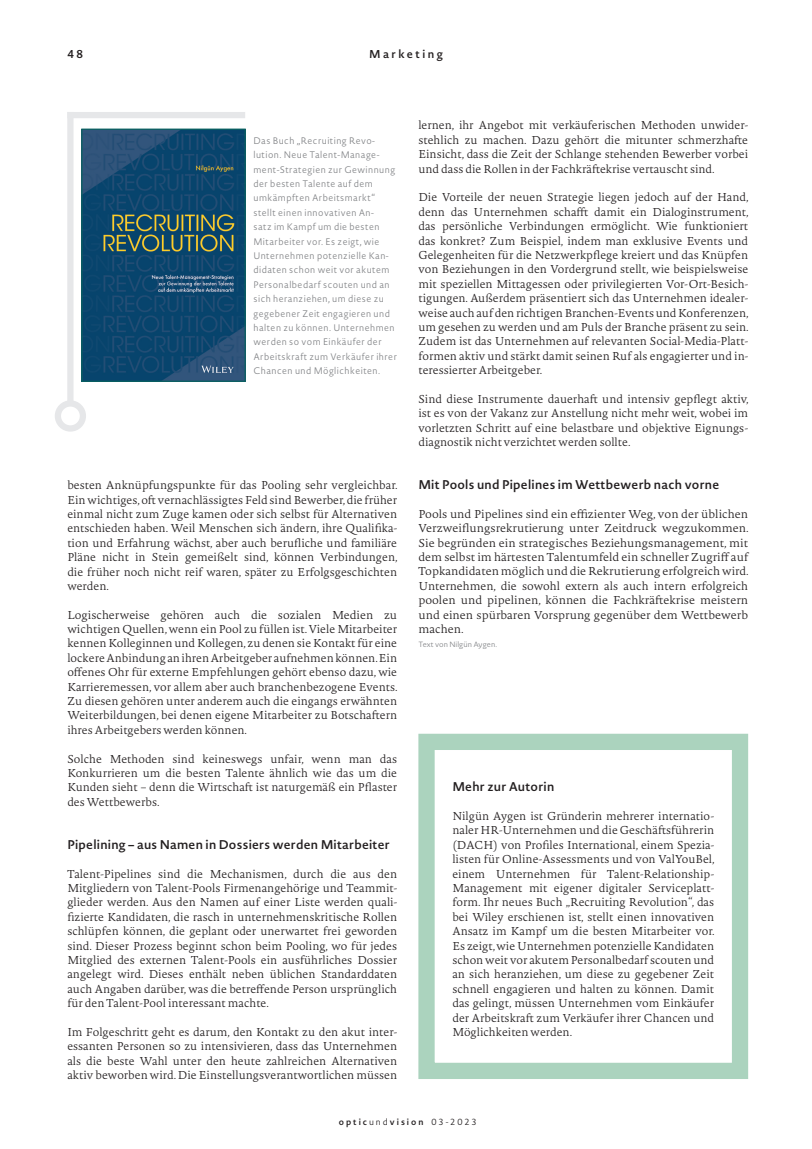
<style>
.page{position:relative;width:812px;height:1149px;background:#fff}
.page>*{position:absolute;margin:0;border:0;box-sizing:border-box;transform-origin:0 0}
.t1{font:600 12.5px "Novel Sans Pro";letter-spacing:.02em;color:#231f20}
.t2{font:200 11.25px/14.4px "Novel Pro";color:#231f20;text-align:justify}
.t3{font:600 11.25px "Novel Sans Pro";letter-spacing:.215em;color:#231f20}
.t4{font:300 9.38px/14.4px "Novel Sans Pro";letter-spacing:.05em;color:#808285}
.t5{font:600 8.75px "Novel Sans Pro";letter-spacing:.225em;color:#231f20}
.t6{font:300 7.5px "Novel Sans Pro";letter-spacing:.01em;color:#808285}
.s1{font-weight:300}
</style>
<div class="page">
<div style="left:67px;top:112px;width:178px;height:6px;background:#e6e7e9"></div>
<div style="left:67px;top:112px;width:6px;height:291px;background:#e6e7e9"></div>
<div style="left:55px;top:400px;width:31px;height:31px;border:6px solid #e6e7e9;border-radius:50%"></div>
<img style="left:83px;top:130px;width:161px;height:250px">
<div style="left:81px;top:128px;width:165px;height:254px;border:1px solid #096160"></div>
<div style="left:418px;top:733px;width:330px;height:345px;border:16px solid #abd3be"></div>
<p class="t3" style="left:67px;top:45px;width:17px">48</p>
<p class="t3" style="left:369px;top:45px;width:75px">Marketing</p>
<p class="t4" style="left:253px;top:133px;width:145px">Das Buch „Recruiting Revo&shy;lution. Neue Talent-Manage&shy;ment-Strategien zur Gewinnung der besten Talente auf dem umkämpften Arbeitsmarkt“ stellt einen innovativen An-<br>satz im Kampf um die besten<br>Mitarbeiter vor. Es zeigt, wie<br>Unternehmen potenzielle Kan&shy;didaten schon weit vor akutem<br>Personalbedarf scouten und an sich heranziehen, um diese zu gegebener Zeit engagieren und halten zu können. Unternehmen werden so vom Einkäufer der<br>Arbeitskraft zum Verkäufer ihrer<br>Chancen und Möglichkeiten.</p>
<p class="t2" style="left:67px;top:477px;width:332px">besten Anknüpfungspunkte für das Pooling sehr vergleichbar.<br>Ein wichtiges, oft vernachlässigtes Feld sind Bewerber, die früher einmal nicht zum Zuge kamen oder sich selbst für Alternativen entschieden haben. Weil Menschen sich ändern, ihre Qualifika&shy;tion und Erfahrung wächst, aber auch berufliche und familiäre Pläne nicht in Stein gemeißelt sind, können Verbindungen, die früher noch nicht reif waren, später zu Erfolgsgeschichten werden.</p>
<p class="t2" style="left:67px;top:607px;width:332px">Logischerweise gehören auch die sozialen Medien zu wichtigen Quellen, wenn ein Pool zu füllen ist. Viele Mitarbeiter kennen Kolleginnen und Kollegen, zu denen sie Kontakt für eine lockere Anbindung an ihren Arbeitgeber aufnehmen können. Ein offenes Ohr für externe Empfehlungen gehört ebenso dazu, wie Karrieremessen, vor allem aber auch branchenbezogene Events.<br>Zu diesen gehören unter anderem auch die eingangs erwähnten Weiterbildungen, bei denen eigene Mitarbeiter zu Botschaftern ihres Arbeitgebers werden können.</p>
<p class="t2" style="left:67px;top:750px;width:331px">Solche Methoden sind keineswegs unfair, wenn man das Konkurrieren um die besten Talente ähnlich wie das um die Kunden sieht – denn die Wirtschaft ist naturgemäß ein Pflaster des Wettbewerbs.</p>
<p class="t1" style="left:67px;top:835px;width:324px">Pipelining – aus Namen in Dossiers werden Mitarbeiter</p>
<p class="t2" style="left:67px;top:865px;width:331px">Talent-Pipelines sind die Mechanismen, durch die aus den Mitgliedern von Talent-Pools Firmenangehörige und Teammit&shy;glieder werden. Aus den Namen auf einer Liste werden quali&shy;fizierte Kandidaten, die rasch in unternehmenskritische Rollen schlüpfen können, die geplant oder unerwartet frei geworden sind. Dieser Prozess beginnt schon beim Pooling, wo für jedes Mitglied des externen Talent-Pools ein ausführliches Dossier angelegt wird. Dieses enthält neben üblichen Standarddaten auch Angaben darüber, was die betreffende Person ursprünglich für den Talent-Pool interessant machte.</p>
<p class="t2" style="left:67px;top:1023px;width:331px">Im Folgeschritt geht es darum, den Kontakt zu den akut inter&shy;essanten Personen so zu intensivieren, dass das Unternehmen als die beste Wahl unter den heute zahlreichen Alternativen aktiv beworben wird. Die Einstellungsverantwortlichen müssen</p>
<p class="t2" style="left:418px;top:118px;width:331px">lernen, ihr Angebot mit verkäuferischen Methoden unwider&shy;stehlich zu machen. Dazu gehört die mitunter schmerzhafte Einsicht, dass die Zeit der Schlange stehenden Bewerber vorbei und dass die Rollen in der Fachkräftekrise vertauscht sind.</p>
<p class="t2" style="left:418px;top:190px;width:332px">Die Vorteile der neuen Strategie liegen jedoch auf der Hand, denn das Unternehmen schafft damit ein Dialoginstrument, das persönliche Verbindungen ermöglicht. Wie funktioniert das konkret? Zum Beispiel, indem man exklusive Events und Gelegenheiten für die Netzwerkpflege kreiert und das Knüpfen von Beziehungen in den Vordergrund stellt, wie beispielsweise mit speziellen Mittagessen oder privilegierten Vor-Ort-Besich&shy;tigungen. Außerdem präsentiert sich das Unternehmen idealer&shy;weise auch auf den richtigen Branchen-Events und Konferenzen, um gesehen zu werden und am Puls der Branche präsent zu sein.<br>Zudem ist das Unternehmen auf relevanten Social-Media-Platt&shy;formen aktiv und stärkt damit seinen Ruf als engagierter und in&shy;teressierter Arbeitgeber.</p>
<p class="t2" style="left:418px;top:391px;width:332px">Sind diese Instrumente dauerhaft und intensiv gepflegt aktiv, ist es von der Vakanz zur Anstellung nicht mehr weit, wobei im vorletzten Schritt auf eine belastbare und objektive Eignungs&shy;diagnostik nicht verzichtet werden sollte.</p>
<p class="t1" style="left:418px;top:475px;width:302px">Mit Pools und Pipelines im Wettbewerb nach vorne</p>
<p class="t2" style="left:418px;top:506px;width:332px">Pools und Pipelines sind ein effizienter Weg, von der üblichen Verzweiflungsrekrutierung unter Zeitdruck wegzukommen.<br>Sie begründen ein strategisches Beziehungsmanagement, mit dem selbst im härtesten Talentumfeld ein schneller Zugriff auf Topkandidaten möglich und die Rekrutierung erfolgreich wird.<br>Unternehmen, die sowohl extern als auch intern erfolgreich poolen und pipelinen, können die Fachkräftekrise meistern und einen spürbaren Vorsprung gegenüber dem Wettbewerb machen.</p>
<p class="t6" style="left:418px;top:639px;width:80px">Text von Nilgün Aygen.</p>
<p class="t1" style="left:452px;top:777px;width:103px">Mehr zur Autorin</p>
<p class="t2" style="left:452px;top:808px;width:264px">Nilgün Aygen ist Gründerin mehrerer internatio&shy;naler HR-Unternehmen und die Geschäftsführerin (DACH) von Profiles International, einem Spezia&shy;listen für Online-Assessments und von ValYouBel, einem Unternehmen für Talent-Relationship-Management mit eigener digitaler Serviceplatt&shy;form. Ihr neues Buch „Recruiting Revolution“, das bei Wiley erschienen ist, stellt einen innovativen Ansatz im Kampf um die besten Mitarbeiter vor.<br>Es zeigt, wie Unternehmen potenzielle Kandidaten schon weit vor akutem Personalbedarf scouten und an sich heranziehen, um diese zu gegebener Zeit schnell engagieren und halten zu können. Damit das gelingt, müssen Unternehmen vom Einkäufer der Arbeitskraft zum Verkäufer ihrer Chancen und Möglichkeiten werden.</p>
<p class="t5" style="left:339px;top:1115px;width:139px">optic<span class="s1">und</span>vision <span class="s1">03-2023</span></p>
</div>
